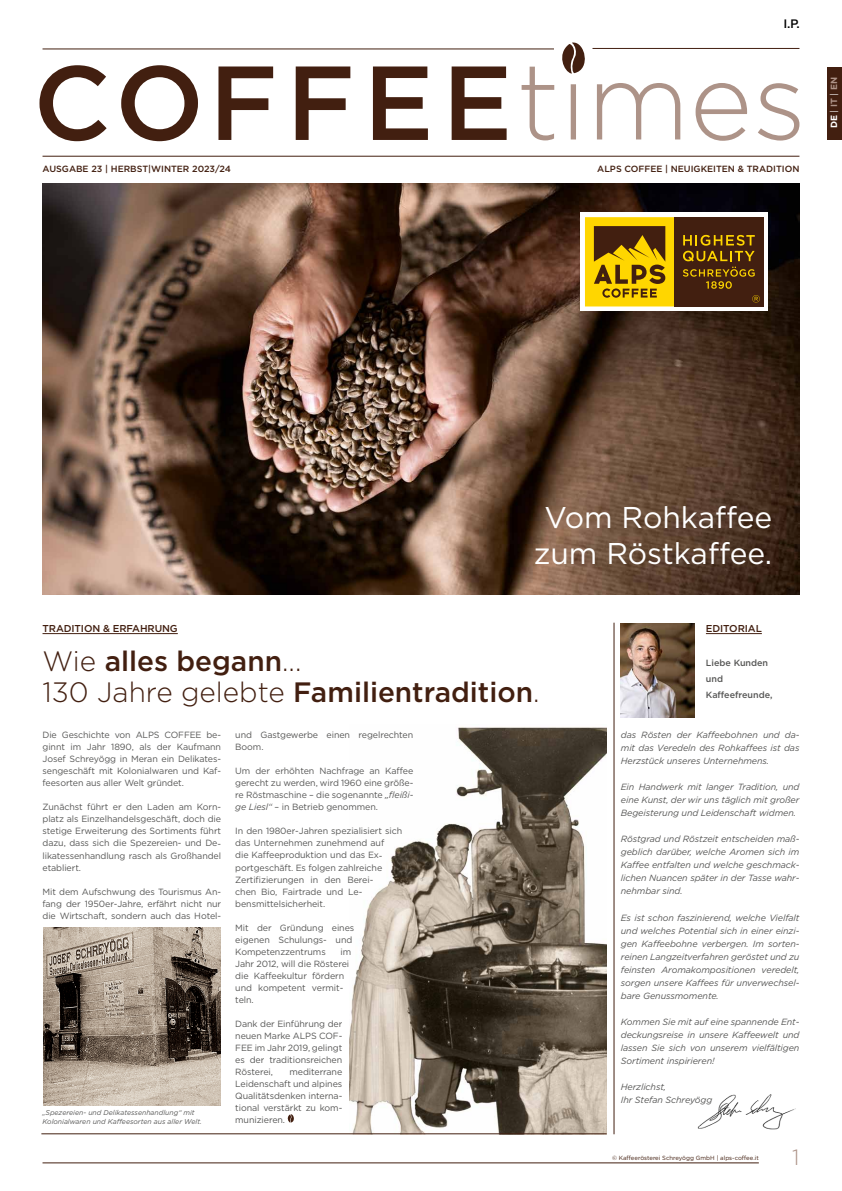
<style>
.page{position:relative;width:842px;height:1191px;background:#fff}
.page>*{position:absolute;margin:0;border:0;box-sizing:border-box;transform-origin:0 0}
.t1{font:30px/36px "Gotham";color:#fff;text-align:center}
.t2{font:500 28px/31px "Gotham";color:#421f10}
.t3{font:300 22px "Gotham";color:#ad9388}
.t4{font:500 12px "Helvetica Neue LT Std";color:#000}
.t5{font:500 10px "Gotham";letter-spacing:-.01em;color:#421f10}
.t6{font:9px/12px "Gotham";letter-spacing:-.01em;color:#575756;text-align:justify}
.t7{font:italic 9px/13px "Gotham";letter-spacing:-.01em;color:#575756;text-align:justify}
.t8{font:500 9px "Gotham";color:#421f10}
.t9{font:500 9px/16px "Gotham";color:#575756}
.t10{font:700 9px "Gotham";color:#ad9388}
.t11{font:italic 7px/9px "Gotham";color:#575756}
.t12{font:6px "Gotham";color:#421f10}
.s1{color:#fff}
.s2{font-weight:400;color:#fff}
.s3{font-weight:300}
.s4{font-style:italic}
</style>
<div class="page">
<img style="left:43px;top:184px;width:757px;height:411px">
<div style="left:580px;top:213px;width:188px;height:98px;background:#fff"></div>
<svg style="left:585px;top:217px;width:89px;height:89px;background:#bf9805"></svg>
<div style="left:674px;top:217px;width:89px;height:89px;background:#421f10"></div>
<svg style="left:683px;top:235px;width:72px;height:26px"></svg>
<svg style="left:683px;top:267px;width:72px;height:22px"></svg>
<svg style="left:752px;top:295px;width:8px;height:7px"></svg>
<img style="left:621px;top:623px;width:73px;height:94px">
<img style="left:43px;top:927px;width:178px;height:178px">
<img style="left:350px;top:727px;width:257px;height:406px">
<svg style="left:522px;top:42px;width:277px;height:99px"></svg>
<svg style="left:39px;top:65px;width:468px;height:76px"></svg>
<hr style="left:43px;top:156px;width:756px;height:1px;background:#421f10">
<hr style="left:43px;top:49px;width:511px;height:1px;background:#421f10">
<hr style="left:592px;top:48px;width:207px;height:1px;background:#421f10">
<hr style="left:41px;top:1133px;width:566px;height:1px;background:#421f10">
<hr style="left:614px;top:622px;width:1px;height:512px;background:#421f10">
<div style="left:828px;top:68px;width:14px;height:72px;background:#421f10"></div>
<hr style="left:43px;top:1162px;width:716px;height:1px;background:#421f10">
<img style="left:697px;top:1094px;width:99px;height:36px">
<svg style="left:287px;top:1114px;width:7px;height:8px"></svg>
<hr style="left:706px;top:633px;width:56px;height:1px;background:#421f10">
<hr style="left:43px;top:633px;width:135px;height:1px;background:#421f10">
<h3 class="t4" style="left:784px;top:16px;width:17px">I.P.</h3>
<p class="t8" style="left:43px;top:163px;width:190px">AUSGABE 23 | HERBST|WINTER 2023/24</p>
<p class="t8" style="left:597px;top:163px;width:204px">ALPS COFFEE | NEUIGKEITEN &amp; TRADITION</p>
<p class="t10" style="left:828px;top:128px;width:53px;rotate:-90deg"><span class="s1">DE</span> <span class="s2">|</span> IT <span class="s2">|</span> EN</p>
<h1 class="t1" style="left:534px;top:499px;width:240px">Vom Rohkaffee zum Röstkaffee.</h1>
<p class="t5" style="left:43px;top:621px;width:137px">TRADITION &amp; ERFAHRUNG</p>
<p class="t5" style="left:706px;top:621px;width:57px">EDITORIAL</p>
<h2 class="t2" style="left:43px;top:645px;width:499px"><span class="s3">Wie</span> alles begann<span class="s3">...<br>130 Jahre gelebte</span> Familientradition<span class="s3">.</span></h2>
<p class="t6" style="left:43px;top:729px;width:180px">Die Geschichte von ALPS COFFEE be&shy;ginnt im Jahr 1890, als der Kaufmann Josef Schreyögg in Meran ein Delikates&shy;sengeschäft mit Kolonialwaren und Kaf&shy;feesorten aus aller Welt gründet.</p>
<p class="t6" style="left:43px;top:801px;width:180px">Zunächst führt er den Laden am Korn&shy;platz als Einzelhandelsgeschäft, doch die stetige Erweiterung des Sortiments führt dazu, dass sich die Spezereien- und De&shy;likatessenhandlung rasch als Großhandel etabliert.</p>
<p class="t6" style="left:43px;top:885px;width:180px">Mit dem Aufschwung des Tourismus An&shy;fang der 1950er-Jahre, erfährt nicht nur die Wirtschaft, sondern auch das Hotel-</p>
<p class="t6" style="left:235px;top:729px;width:180px">und Gastgewerbe einen regelrechten<br>Boom.</p>
<p class="t6" style="left:235px;top:765px;width:180px">Um der erhöhten Nachfrage an Kaffee gerecht zu werden, wird 1960 eine größe&shy;re Röstmaschine – die sogenannte <span class="s4">„fleißi&shy;ge Liesl“</span> – in Betrieb genommen.</p>
<p class="t6" style="left:235px;top:825px;width:168px;text-align:left">In den 1980er-Jahren spezialisiert sich das Unternehmen zunehmend auf<br>die Kaffeeproduktion und das Ex&shy;portgeschäft. Es folgen zahlreiche<br>Zertifizierungen in den Berei-<br>chen Bio, Fairtrade und Le&shy;bensmittelsicherheit.</p>
<p class="t6" style="left:235px;top:921px;width:121px;text-align:left">Mit der Gründung eines eigenen Schulungs- und<br>Kompetenzzentrums</p>
<p class="t6" style="left:235px;top:945px;width:117px;text-align:left;text-indent:105px">im<br>Jahr 2012, will die Rösterei die Kaffeekultur fördern und kompetent vermit&shy;teln.</p>
<p class="t6" style="left:235px;top:1017px;width:109px">Dank der Einführung der neuen Marke ALPS COF-FEE im Jahr 2019, gelingt es der traditionsreichen Rösterei,</p>
<p class="t6" style="left:235px;top:1065px;width:109px;text-indent:54px">mediterrane Leidenschaft und alpines Qualitätsdenken interna&shy;tional verstärkt zu kom&shy;munizieren.</p>
<p class="t11" style="left:43px;top:1107px;width:161px">„Spezereien- und Delikatessenhandlung“ mit<br>Kolonialwaren und Kaffeesorten aus aller Welt.</p>
<p class="t9" style="left:706px;top:655px;width:68px">Liebe Kunden und<br>Kaffeefreunde,</p>
<p class="t7" style="left:621px;top:728px;width:180px">das Rösten der Kaffeebohnen und da&shy;mit das Veredeln des Rohkaffees ist das Herzstück unseres Unternehmens.</p>
<p class="t7" style="left:621px;top:780px;width:180px">Ein Handwerk mit langer Tradition, und eine Kunst, der wir uns täglich mit großer Begeisterung und Leidenschaft widmen.</p>
<p class="t7" style="left:621px;top:832px;width:180px">Röstgrad und Röstzeit entscheiden maß&shy;geblich darüber, welche Aromen sich im Kaffee entfalten und welche geschmack&shy;lichen Nuancen später in der Tasse wahr&shy;nehmbar sind.</p>
<p class="t7" style="left:621px;top:910px;width:180px">Es ist schon faszinierend, welche Vielfalt und welches Potential sich in einer einzi&shy;gen Kaffeebohne verbergen. Im sorten&shy;reinen Langzeitverfahren geröstet und zu feinsten Aromakompositionen veredelt, sorgen unsere Kaffees für unverwechsel&shy;bare Genussmomente.</p>
<p class="t7" style="left:621px;top:1014px;width:180px">Kommen Sie mit auf eine spannende Ent&shy;deckungsreise in unsere Kaffeewelt und lassen Sie sich von unserem vielfältigen Sortiment inspirieren!</p>
<p class="t7" style="left:621px;top:1079px;width:93px">Herzlichst,<br>Ihr Stefan Schreyögg</p>
<p class="t12" style="left:612px;top:1153px;width:148px">© Kaffeerösterei Schreyögg GmbH | alps-coffee.it</p>
<h3 class="t3" style="left:792px;top:1143px;width:9px">1</h3>
</div>
